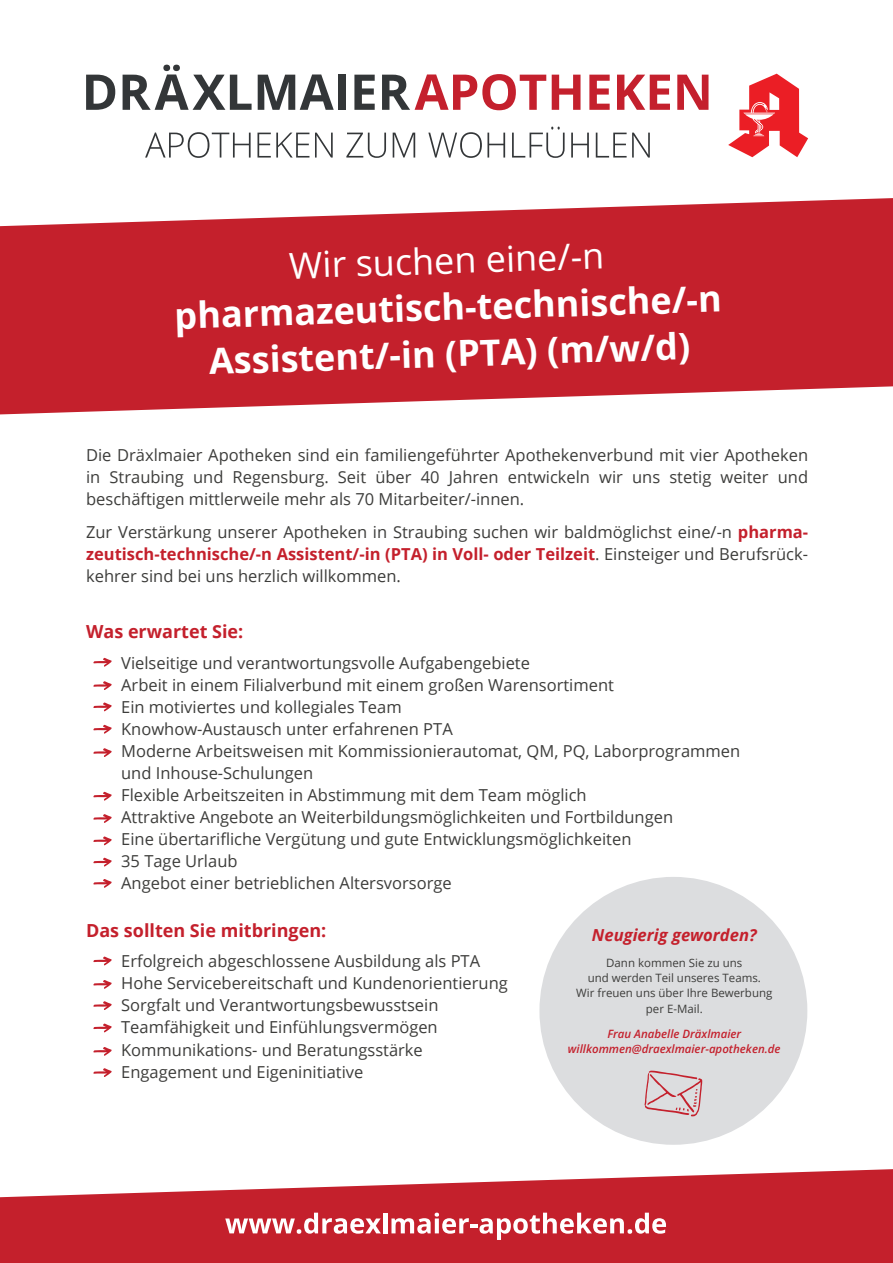
<style>
.page{position:relative;width:893px;height:1263px;background:#fff}
.page>*{position:absolute;margin:0;border:0;box-sizing:border-box;transform-origin:0 0}
.t1{font:700 36px/46.3px "Open Sans";color:#fff;text-align:center}
.t2{font:36px "Open Sans";color:#fff}
.t3{font:700 18px "Open Sans";color:#c4202c}
.t4{font:italic 700 16.65px "Open Sans";color:#c4202c}
.t5{font:16.5px/22px "Open Sans";color:#3d3d3b;text-align:justify}
.t6{font:11.55px/15.3px "Open Sans";color:#3d3d3b;text-align:center}
.t7{font:italic 600 11.55px/15.3px "Open Sans";color:#c4202c;text-align:center}
.s1{font-weight:700;color:#c4202c}
</style>
<div class="page">
<svg style="left:0;top:198px;width:893px;height:216px;background:#cb3c47"></svg>
<svg style="left:0;top:1169px;width:893px;height:94px;fill:#c4202c"></svg>
<svg style="left:225px;top:1213px;width:156px;height:21px"></svg>
<hr style="left:383px;top:1213px;width:4px;height:20px;background:#fff">
<svg style="left:391px;top:1213px;width:275px;height:27px"></svg>
<svg style="left:728px;top:74px;width:80px;height:83px"></svg>
<svg style="left:145px;top:132px;width:106px;height:26px"></svg>
<svg style="left:257px;top:133px;width:52px;height:25px"></svg>
<svg style="left:315px;top:133px;width:18px;height:25px"></svg>
<svg style="left:346px;top:133px;width:40px;height:25px"></svg>
<svg style="left:393px;top:133px;width:22px;height:25px"></svg>
<svg style="left:428px;top:132px;width:77px;height:26px"></svg>
<svg style="left:512px;top:127px;width:53px;height:31px"></svg>
<svg style="left:571px;top:133px;width:18px;height:25px"></svg>
<svg style="left:596px;top:133px;width:54px;height:25px"></svg>
<svg style="left:552px;top:75px;width:28px;height:35px"></svg>
<svg style="left:589px;top:75px;width:21px;height:35px"></svg>
<svg style="left:617px;top:75px;width:53px;height:35px"></svg>
<svg style="left:677px;top:75px;width:31px;height:35px"></svg>
<svg style="left:86px;top:75px;width:29px;height:35px"></svg>
<svg style="left:123px;top:65px;width:129px;height:45px"></svg>
<svg style="left:258px;top:74px;width:76px;height:36px"></svg>
<div style="left:338px;top:75px;width:8px;height:35px;background:#333638"></div>
<svg style="left:354px;top:75px;width:21px;height:35px"></svg>
<svg style="left:382px;top:74px;width:164px;height:36px"></svg>
<svg style="left:93px;top:657px;width:19px;height:10px"></svg>
<svg style="left:93px;top:681px;width:19px;height:9px"></svg>
<svg style="left:93px;top:702px;width:19px;height:10px"></svg>
<svg style="left:93px;top:724px;width:19px;height:10px"></svg>
<svg style="left:93px;top:748px;width:19px;height:9px"></svg>
<svg style="left:93px;top:791px;width:19px;height:10px"></svg>
<svg style="left:93px;top:814px;width:19px;height:9px"></svg>
<svg style="left:93px;top:836px;width:19px;height:10px"></svg>
<svg style="left:93px;top:857px;width:19px;height:10px"></svg>
<svg style="left:93px;top:879px;width:19px;height:9px"></svg>
<svg style="left:93px;top:956px;width:19px;height:10px"></svg>
<svg style="left:93px;top:980px;width:19px;height:9px"></svg>
<svg style="left:93px;top:1001px;width:19px;height:9px"></svg>
<svg style="left:93px;top:1023px;width:19px;height:10px"></svg>
<svg style="left:93px;top:1047px;width:19px;height:9px"></svg>
<svg style="left:93px;top:1068px;width:19px;height:9px"></svg>
<div style="left:539px;top:877px;width:268px;height:268px;background:#dcdddf;border-radius:50%"></div>
<svg style="left:644px;top:1071px;width:58px;height:45px"></svg>
<h1 class="t2" style="left:288px;top:241px;width:317px;rotate:-2deg">Wir suchen eine/-n</h1>
<h1 class="t1" style="left:174px;top:292px;width:549px;rotate:-2deg">pharmazeutisch-technische/-n<br>Assistent/-in (PTA) (m/w/d)</h1>
<p class="t5" style="left:86px;top:443px;width:724px">Die Dräxlmaier Apotheken sind ein familiengeführter Apothekenverbund mit vier Apotheken in Straubing und Regensburg. Seit über 40 Jahren entwickeln wir uns stetig weiter und beschäftigen mittlerweile mehr als 70 Mitarbeiter/-innen.</p>
<p class="t5" style="left:86px;top:520px;width:723px">Zur Verstärkung unserer Apotheken in Straubing suchen wir baldmöglichst eine/-n <span class="s1">pharma&shy;zeutisch-technische/-n Assistent/-in (PTA) in Voll- oder Teilzeit</span>. Einsteiger und Berufsrück&shy;kehrer sind bei uns herzlich willkommen.</p>
<p class="t3" style="left:86px;top:619px;width:159px">Was erwartet Sie:</p>
<p class="t5" style="left:121px;top:651px;width:621px;text-align:left">Vielseitige und verantwortungsvolle Aufgabengebiete<br>Arbeit in einem Filialverbund mit einem großen Warensortiment<br>Ein motiviertes und kollegiales Team<br>Knowhow-Austausch unter erfahrenen PTA<br>Moderne Arbeitsweisen mit Kommissionierautomat, QM, PQ, Laborprogrammen und Inhouse-Schulungen<br>Flexible Arbeitszeiten in Abstimmung mit dem Team möglich<br>Attraktive Angebote an Weiterbildungsmöglichkeiten und Fortbildungen<br>Eine übertarifliche Vergütung und gute Entwicklungsmöglichkeiten<br>35 Tage Urlaub<br>Angebot einer betrieblichen Altersvorsorge</p>
<p class="t3" style="left:86px;top:918px;width:242px">Das sollten Sie mitbringen:</p>
<p class="t5" style="left:121px;top:950px;width:388px;text-align:left">Erfolgreich abgeschlossene Ausbildung als PTA Hohe Servicebereitschaft und Kundenorientierung Sorgfalt und Verantwortungsbewusstsein Teamfähigkeit und Einfühlungsvermögen Kommunikations- und Beratungsstärke Engagement und Eigeninitiative</p>
<p class="t4" style="left:592px;top:923px;width:166px">Neugierig geworden?</p>
<p class="t6" style="left:576px;top:955px;width:198px">Dann kommen Sie zu uns<br>und werden Teil unseres Teams.<br>Wir freuen uns über Ihre Bewerbung per E-Mail.</p>
<p class="t7" style="left:568px;top:1026px;width:214px">Frau Anabelle Dräxlmaier willkommen@draexlmaier-apotheken.de</p>
</div>
